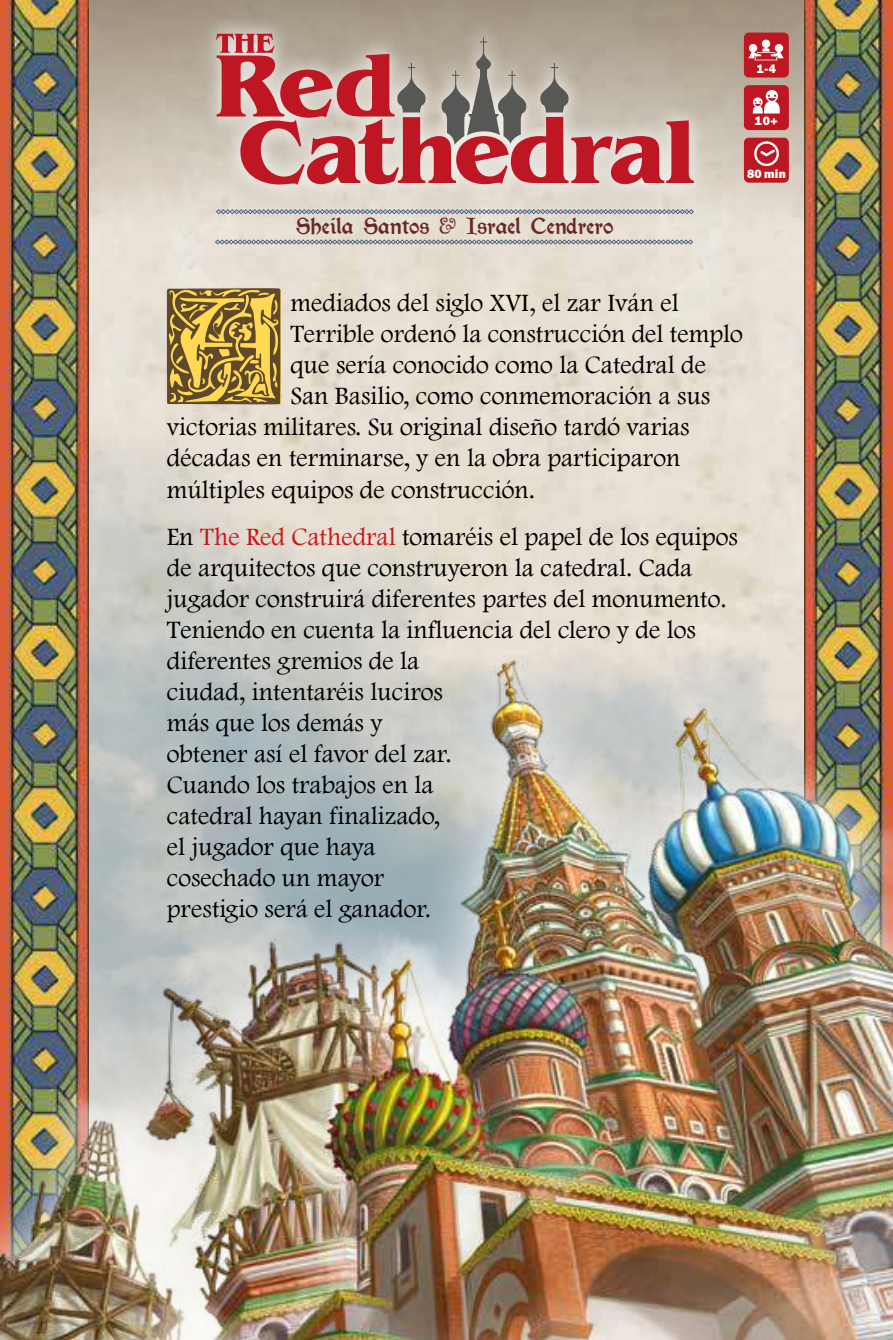
<style>
.page{position:relative;width:893px;height:1340px;background:#fff}
.page>*{position:absolute;margin:0;border:0;box-sizing:border-box;transform-origin:0 0}
.t1{font:165.83px "William Morris Initials";color:#5e492b}
.t2{font:25.88px/31.1px "Footlight MT Light";color:#000}
.t3{font:20.25px "Kelmscott";color:#692827}
.t4{font:12.15px "ITC Franklin Gothic Std Hvy";letter-spacing:.01em;color:#fff}
.s1{color:#cd1719}
</style>
<div class="page">
<img style="left:89px;top:224px;width:715px;height:166px">
<img style="left:89px;top:390px;width:715px;height:146px">
<div style="left:83px;top:0;width:721px;height:224px;background:linear-gradient(to bottom,#9f907c,#e7e1d5)"></div>
<img style="left:804px;top:0;width:89px;height:536px">
<img style="left:0;top:0;width:89px;height:536px">
<img style="left:0;top:536px;width:893px;height:803px">
<div style="left:169px;top:289px;width:111px;height:115px;background:#ffd854"></div>
<div style="left:198px;top:14px;width:514px;height:189px;background:#fff;opacity:.75"></div>
<svg style="left:216px;top:33px;width:478px;height:152px;background:#bf8a85"></svg>
<svg style="left:216px;top:209px;width:478px;height:5px;background:#9da2ab"></svg>
<svg style="left:215px;top:239px;width:478px;height:5px;background:#9fa5ad"></svg>
<div style="left:744px;top:138px;width:45px;height:45px;background:#be1622;border-radius:5px"></div>
<svg style="left:754px;top:141px;width:25px;height:25px"></svg>
<div style="left:744px;top:85px;width:45px;height:45px;background:#be1622;border-radius:5px"></div>
<svg style="left:753px;top:90px;width:27px;height:23px"></svg>
<div style="left:744px;top:33px;width:45px;height:45px;background:#be1622;border-radius:5px"></div>
<svg style="left:748px;top:40px;width:36px;height:20px"></svg>
<p class="t4" style="left:757px;top:61px;width:21px">1-4</p>
<p class="t4" style="left:755px;top:114px;width:25px">10+</p>
<p class="t3" style="left:296px;top:217px;width:319px">Sheila Santos &amp; Israel Cendrero</p>
<p class="t4" style="left:747px;top:167px;width:40px">80 min</p>
<h1 class="t1" style="left:158px;top:288px;width:134px">A</h1>
<p class="t2" style="left:290px;top:287px;width:390px">mediados del siglo XVI, el zar Iván el</p>
<p class="t2" style="left:290px;top:318px;width:454px">Terrible ordenó la construcción del templo</p>
<p class="t2" style="left:290px;top:349px;width:417px">que sería conocido como la Catedral de</p>
<p class="t2" style="left:290px;top:380px;width:421px">San Basilio, como conmemoración a sus</p>
<p class="t2" style="left:167px;top:411px;width:524px">victorias militares. Su original diseño tardó varias</p>
<p class="t2" style="left:167px;top:442px;width:515px">décadas en terminarse, y en la obra participaron</p>
<p class="t2" style="left:167px;top:473px;width:370px">múltiples equipos de construcción.</p>
<p class="t2" style="left:167px;top:520px;width:572px">En <span class="s1">The Red Cathedral</span> tomaréis el papel de los equipos de arquitectos que construyeron la catedral. Cada jugador construirá diferentes partes del monumento.<br>Teniendo en cuenta la influencia del clero y de los diferentes gremios de la<br>ciudad, intentaréis luciros<br>más que los demás y<br>obtener así el favor del zar.<br>Cuando los trabajos en la<br>catedral hayan finalizado,<br>el jugador que haya<br>cosechado un mayor<br>prestigio será el ganador.</p>
</div>
